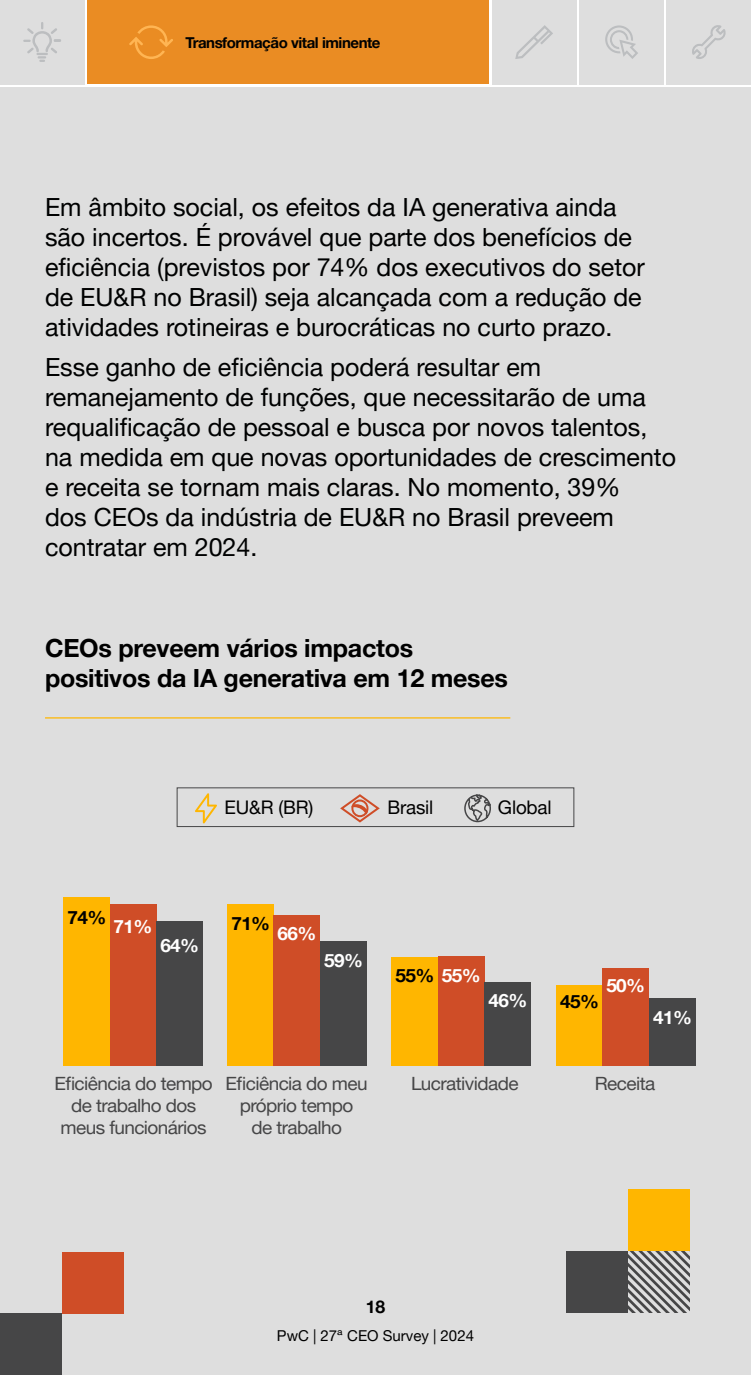
<style>
.page{position:relative;width:751px;height:1375px;background:#fff}
.page>*{position:absolute;margin:0;border:0;box-sizing:border-box;transform-origin:0 0}
.t1{font:25px/30px "Helvetica Neue LT Pro";color:#000101}
.t2{font:700 25px/30px "Helvetica Neue LT Pro";letter-spacing:-.01em;color:#000}
.t3{font:18.75px "Helvetica Neue LT Pro";letter-spacing:-.01em;color:#000}
.t4{font:18.25px/21.9px "Helvetica Neue LT Pro";letter-spacing:-.03em;color:#464647;text-align:center;scale:1.04 1}
.t5{font:700 18.25px "Helvetica Neue";letter-spacing:-.03em;color:#fff;scale:1.04 1}
.t6{font:700 18.25px "Helvetica Neue";letter-spacing:-.03em;color:#000;scale:1.04 1}
.t7{font:700 17.5px "Helvetica Neue LT Pro";color:#000}
.t8{font:700 15px "Helvetica Neue LT Pro";letter-spacing:-.03em;color:#000101}
.t9{font:15px "Helvetica Neue LT Pro";color:#000}
.s1{color:#fff}
</style>
<div class="page">
<div style="left:88px;top:0;width:400px;height:84px;background:#ea8c23"></div>
<div style="left:0;top:0;width:84px;height:84px;background:#dedede"></div>
<svg style="left:23px;top:22px;width:38px;height:40px"></svg>
<svg style="left:129px;top:25px;width:44px;height:34px"></svg>
<div style="left:579px;top:0;width:84px;height:84px;background:#dedede"></div>
<div style="left:666px;top:0;width:84px;height:84px;background:#dedede"></div>
<div style="left:491px;top:0;width:85px;height:84px;background:#dedede"></div>
<svg style="left:515px;top:25px;width:37px;height:34px"></svg>
<svg style="left:605px;top:25px;width:32px;height:34px"></svg>
<svg style="left:692px;top:25px;width:34px;height:34px"></svg>
<div style="left:0;top:87px;width:750px;height:1288px;background:#dedede"></div>
<hr style="left:45px;top:717px;width:465px;height:2px;background:#ffb600">
<div style="left:63px;top:897px;width:47px;height:168px;background:#ffb600"></div>
<div style="left:110px;top:904px;width:46px;height:161px;background:#cf4d27"></div>
<div style="left:156px;top:921px;width:46px;height:144px;background:#464647"></div>
<div style="left:227px;top:904px;width:46px;height:161px;background:#ffb600"></div>
<div style="left:273px;top:915px;width:47px;height:150px;background:#cf4d27"></div>
<div style="left:320px;top:941px;width:46px;height:124px;background:#464647"></div>
<div style="left:391px;top:957px;width:46px;height:108px;background:#ffb600"></div>
<div style="left:437px;top:956px;width:47px;height:109px;background:#cf4d27"></div>
<div style="left:484px;top:982px;width:46px;height:83px;background:#464647"></div>
<div style="left:555px;top:985px;width:47px;height:80px;background:#ffb600"></div>
<div style="left:602px;top:968px;width:46px;height:97px;background:#cf4d27"></div>
<div style="left:648px;top:998px;width:47px;height:67px;background:#464647"></div>
<div style="left:177px;top:788px;width:396px;height:39px;border:1px solid #464647"></div>
<svg style="left:340px;top:794px;width:39px;height:29px"></svg>
<svg style="left:195px;top:793px;width:22px;height:30px"></svg>
<svg style="left:464px;top:794px;width:27px;height:29px"></svg>
<svg style="left:627px;top:1251px;width:62px;height:62px"></svg>
<div style="left:566px;top:1251px;width:61px;height:62px;background:#464647"></div>
<div style="left:0;top:1314px;width:62px;height:61px;background:#464647"></div>
<div style="left:627px;top:1189px;width:62px;height:62px;background:#ffb600"></div>
<div style="left:62px;top:1252px;width:61px;height:62px;background:#cf4d27"></div>
<p class="t8" style="left:185px;top:33px;width:197px">Transformação vital iminente</p>
<p class="t1" style="left:45px;top:192px;width:601px">Em âmbito social, os efeitos da IA generativa ainda são incertos. É provável que parte dos benefícios de eficiência (previstos por 74% dos executivos do setor de EU&amp;R no Brasil) seja alcançada com a redução de atividades rotineiras e burocráticas no curto prazo.</p>
<p class="t1" style="left:45px;top:352px;width:632px">Esse ganho de eficiência poderá resultar em remanejamento de funções, que necessitarão de uma requalificação de pessoal e busca por novos talentos, na medida em que novas oportunidades de crescimento e receita se tornam mais claras. No momento, 39%<br>dos CEOs da indústria de EU&amp;R no Brasil preveem contratar em 2024.</p>
<p class="t2" style="left:45px;top:633px;width:464px">CEOs preveem vários impactos positivos da IA generativa em 12 meses</p>
<p class="t3" style="left:224px;top:796px;width:90px">EU&amp;R (BR)</p>
<p class="t3" style="left:387px;top:796px;width:47px">Brasil</p>
<p class="t3" style="left:497px;top:796px;width:55px">Global</p>
<p class="t6" style="left:67px;top:903px;width:39px">74%</p>
<p class="t5" style="left:113px;top:912px;width:39px">71%</p>
<p class="t5" style="left:160px;top:931px;width:39px">64%</p>
<p class="t6" style="left:231px;top:909px;width:39px">71%</p>
<p class="t5" style="left:277px;top:919px;width:39px">66%</p>
<p class="t5" style="left:324px;top:946px;width:39px">59%</p>
<p class="t6" style="left:395px;top:961px;width:83px">55% <span class="s1">55%</span></p>
<p class="t5" style="left:488px;top:986px;width:39px">46%</p>
<p class="t6" style="left:560px;top:987px;width:39px">45%</p>
<p class="t5" style="left:606px;top:972px;width:39px">50%</p>
<p class="t5" style="left:652px;top:1003px;width:39px">41%</p>
<p class="t4" style="left:54px;top:1072px;width:154px">Eficiência do tempo de trabalho dos meus funcionários</p>
<p class="t4" style="left:225px;top:1072px;width:138px">Eficiência do meu próprio tempo<br>de trabalho</p>
<p class="t4" style="left:410px;top:1072px;width:105px">Lucratividade</p>
<p class="t4" style="left:594px;top:1072px;width:60px">Receita</p>
<p class="t7" style="left:365px;top:1296px;width:21px">18</p>
<p class="t9" style="left:277px;top:1326px;width:198px">PwC | 27ª CEO Survey | 2024</p>
</div>
